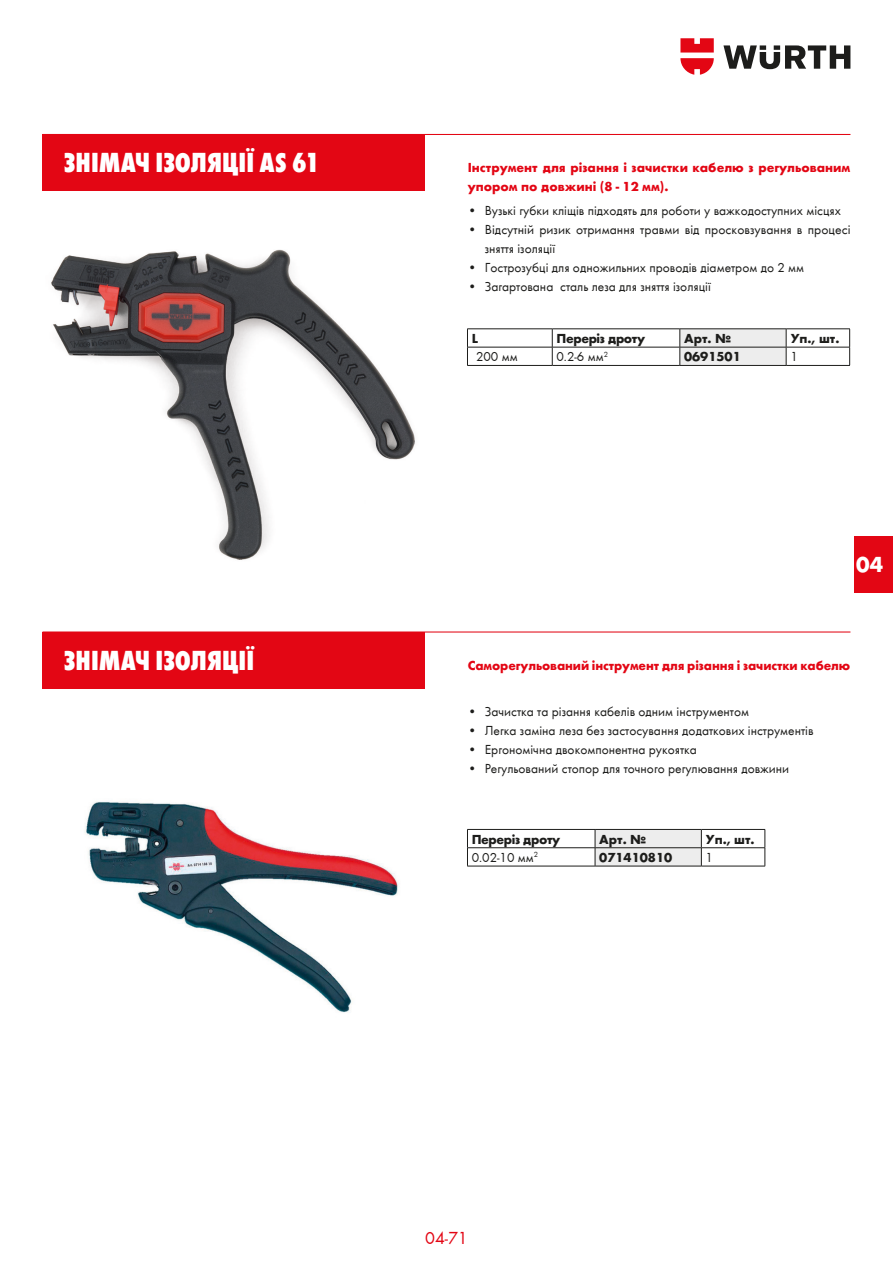
<style>
.page{position:relative;width:893px;height:1263px;background:#fff}
.page>*{position:absolute;margin:0;border:0;box-sizing:border-box;transform-origin:0 0}
.t1{font:800 condensed 28.5px "Wuerth";letter-spacing:.005em;color:#fff}
.t2{font:700 22.5px "Wuerth";color:#fff}
.t3{font:18px "Wuerth";color:#e30614}
.t4{font:13.5px/19.2px "Wuerth";color:#1d1d1b}
.t5{font:700 13.5px/19.2px "Wuerth";color:#e30614}
.t6{font:700 13.5px "Wuerth";color:#1d1d1b}
.t7{font:700 13.5px "Wuerth";letter-spacing:-.03em;color:#1d1d1b}
</style>
<div class="page">
<svg style="left:723px;top:45px;width:127px;height:24px"></svg>
<svg style="left:680px;top:38px;width:34px;height:37px"></svg>
<div style="left:854px;top:536px;width:39px;height:56px;background:#e30614"></div>
<hr style="left:43px;top:134px;width:807px;height:1px;background:#e30614">
<div style="left:43px;top:134px;width:382px;height:57px;background:#e30614"></div>
<hr style="left:467px;top:329px;width:85px;height:1px;background:#1d1d1b">
<hr style="left:552px;top:329px;width:128px;height:1px;background:#1d1d1b">
<hr style="left:786px;top:329px;width:64px;height:1px;background:#1d1d1b">
<hr style="left:467px;top:347px;width:85px;height:1px;background:#1d1d1b">
<svg style="left:467px;top:329px;width:1px;height:36px"></svg>
<hr style="left:552px;top:347px;width:128px;height:1px;background:#1d1d1b">
<svg style="left:552px;top:329px;width:1px;height:36px"></svg>
<hr style="left:786px;top:347px;width:64px;height:1px;background:#1d1d1b">
<svg style="left:849px;top:329px;width:1px;height:36px"></svg>
<hr style="left:467px;top:365px;width:85px;height:1px;background:#1d1d1b">
<hr style="left:552px;top:365px;width:128px;height:1px;background:#1d1d1b">
<hr style="left:680px;top:365px;width:106px;height:1px;background:#1d1d1b">
<hr style="left:786px;top:365px;width:64px;height:1px;background:#1d1d1b">
<svg style="left:680px;top:329px;width:107px;height:36px;background:#e2e2e2"></svg>
<img style="left:51px;top:249px;width:364px;height:311px">
<hr style="left:43px;top:631px;width:807px;height:1px;background:#e30614">
<div style="left:43px;top:632px;width:382px;height:57px;background:#e30614"></div>
<hr style="left:467px;top:829px;width:128px;height:1px;background:#1d1d1b">
<hr style="left:701px;top:829px;width:64px;height:1px;background:#1d1d1b">
<hr style="left:467px;top:847px;width:128px;height:1px;background:#1d1d1b">
<svg style="left:467px;top:830px;width:1px;height:36px"></svg>
<hr style="left:701px;top:847px;width:64px;height:1px;background:#1d1d1b">
<svg style="left:765px;top:830px;width:1px;height:36px"></svg>
<hr style="left:467px;top:866px;width:128px;height:1px;background:#1d1d1b">
<hr style="left:595px;top:866px;width:106px;height:1px;background:#1d1d1b">
<hr style="left:701px;top:866px;width:64px;height:1px;background:#1d1d1b">
<svg style="left:595px;top:829px;width:107px;height:37px;background:#dcdcdc"></svg>
<img style="left:85px;top:801px;width:313px;height:212px">
<h1 class="t1" style="left:64px;top:143px;width:257px">ЗНІМАЧ ІЗОЛЯЦІЇ AS 61</h1>
<h1 class="t1" style="left:64px;top:640px;width:192px">ЗНІМАЧ ІЗОЛЯЦІЇ</h1>
<p class="t5" style="left:468px;top:157px;width:384px">Інструмент для різання і зачистки кабелю з регульованим упором по довжині (8 - 12 мм).</p>
<p class="t4" style="left:468px;top:200px;width:375px">• Вузькі губки кліщів підходять для роботи у важкодоступних місцях</p>
<p class="t4" style="left:485px;top:219px;width:367px;text-indent:-17px">• Відсутній ризик отримання травми від просковзування в процесі зняття ізоляції</p>
<p class="t4" style="left:468px;top:258px;width:338px">• Гострозубці для одножильних проводів діаметром до 2 мм</p>
<p class="t4" style="left:468px;top:277px;width:245px">• Загартована сталь леза для зняття ізоляції</p>
<p class="t6" style="left:472px;top:328px;width:8px">L</p>
<p class="t7" style="left:556px;top:328px;width:90px">Переріз дроту</p>
<p class="t6" style="left:684px;top:328px;width:48px">Арт. №</p>
<p class="t6" style="left:790px;top:328px;width:51px">Уп., шт.</p>
<p class="t4" style="left:476px;top:346px;width:43px">200 мм</p>
<p class="t4" style="left:556px;top:346px;width:53px">0.2-6 мм<sup>2</sup></p>
<p class="t6" style="left:684px;top:347px;width:58px">0691501</p>
<p class="t4" style="left:790px;top:346px;width:9px">1</p>
<h2 class="t2" style="left:856px;top:548px;width:28px">04</h2>
<p class="t5" style="left:468px;top:655px;width:384px">Саморегульований інструмент для різання і зачистки кабелю</p>
<p class="t4" style="left:468px;top:701px;width:283px">• Зачистка та різання кабелів одним інструментом</p>
<p class="t4" style="left:468px;top:720px;width:347px">• Легка заміна леза без застосування додаткових інструментів</p>
<p class="t4" style="left:468px;top:739px;width:231px">• Ергономічна двокомпонентна рукоятка</p>
<p class="t4" style="left:468px;top:758px;width:323px">• Регульований стопор для точного регулювання довжини</p>
<p class="t7" style="left:472px;top:829px;width:90px">Переріз дроту</p>
<p class="t6" style="left:599px;top:829px;width:48px">Арт. №</p>
<p class="t6" style="left:706px;top:829px;width:51px">Уп., шт.</p>
<p class="t4" style="left:472px;top:847px;width:68px">0.02-10 мм<sup>2</sup></p>
<p class="t6" style="left:599px;top:847px;width:74px">071410810</p>
<p class="t4" style="left:706px;top:847px;width:9px">1</p>
<h3 class="t3" style="left:425px;top:1225px;width:44px">04-71</h3>
</div>
